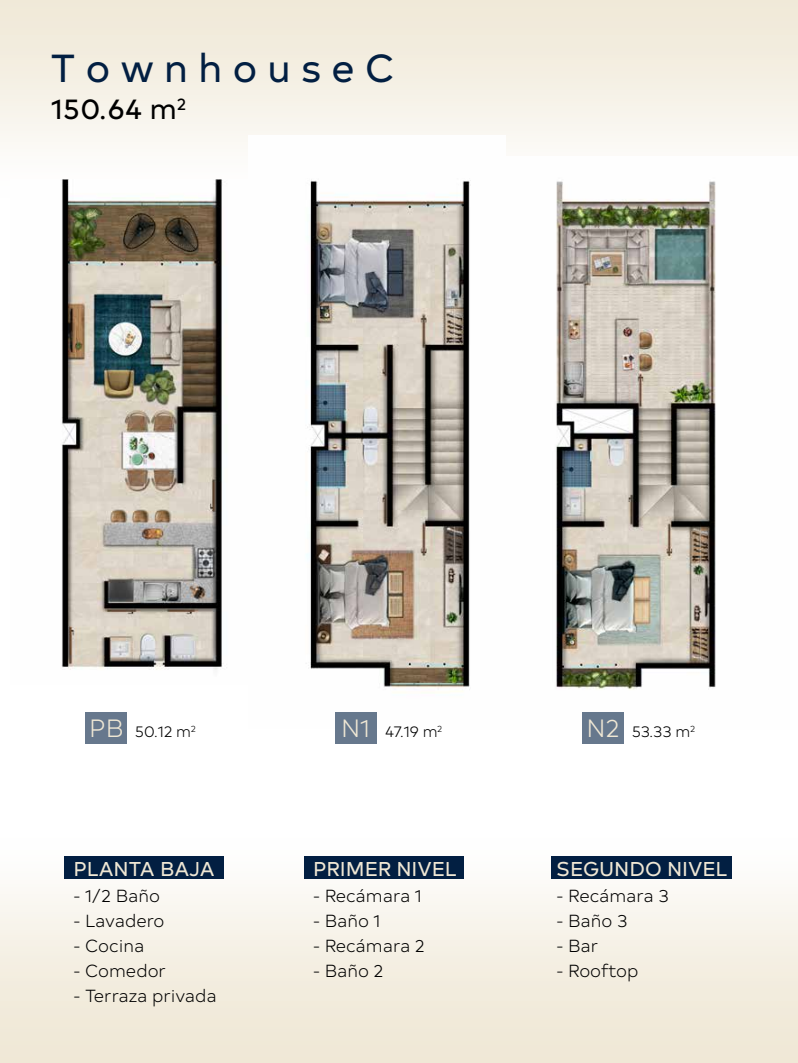
<style>
.page{position:relative;width:798px;height:1063px;background:#fff}
.page>*{position:absolute;margin:0;border:0;box-sizing:border-box;transform-origin:0 0}
.t1{font:39.12px "Typold";color:#021f42}
.t2{font:28.5px "Typold";color:#000}
.t3{font:20px "Typold";color:#efe7d4}
.t4{font:300 17.5px "Typold";color:#000}
.t5{font:300 15.5px "Typold";letter-spacing:-.02em;color:#000}
.s1{font-size:25px;color:#efe7d4}
</style>
<div class="page">
<div style="left:0;top:837px;width:797px;height:226px;background:linear-gradient(to bottom,#fefefe,#eee5d1)"></div>
<div style="left:0;top:0;width:797px;height:198px;background:linear-gradient(to bottom,#efe7d4,#fff)"></div>
<img style="left:505px;top:157px;width:292px;height:572px">
<img style="left:248px;top:135px;width:257px;height:578px">
<img style="left:11px;top:180px;width:237px;height:490px">
<div style="left:64px;top:857px;width:160px;height:22px;background:#021f42"></div>
<div style="left:304px;top:857px;width:160px;height:22px;background:#021f42"></div>
<div style="left:551px;top:857px;width:180px;height:22px;background:#021f42"></div>
<div style="left:85px;top:713px;width:42px;height:31px;background:#67788d"></div>
<div style="left:335px;top:713px;width:42px;height:31px;background:#66788d"></div>
<div style="left:582px;top:713px;width:41px;height:31px;background:#66788d"></div>
<h1 class="t1" style="left:51px;top:38px;width:345px">T o w n h o u s e C</h1>
<h2 class="t2" style="left:51px;top:87px;width:137px">150.64 m<sup>2</sup></h2>
<p class="t5" style="left:89px;top:719px;width:108px"><span class="s1">PB</span> 50.12 m<sup>2</sup></p>
<p class="t5" style="left:341px;top:719px;width:103px"><span class="s1">N1</span> 47.19 m<sup>2</sup></p>
<p class="t5" style="left:586px;top:719px;width:110px"><span class="s1">N2</span> 53.33 m<sup>2</sup></p>
<p class="t3" style="left:73px;top:853px;width:143px">PLANTA BAJA</p>
<p class="t3" style="left:313px;top:853px;width:145px">PRIMER NIVEL</p>
<p class="t3" style="left:556px;top:853px;width:172px">SEGUNDO NIVEL</p>
<p class="t4" style="left:73px;top:882px;width:88px">- 1/2 Baño</p>
<p class="t4" style="left:73px;top:907px;width:92px">- Lavadero</p>
<p class="t4" style="left:73px;top:932px;width:72px">- Cocina</p>
<p class="t4" style="left:73px;top:957px;width:94px">- Comedor</p>
<p class="t4" style="left:73px;top:982px;width:145px">- Terraza privada</p>
<p class="t4" style="left:556px;top:882px;width:114px">- Recámara 3</p>
<p class="t4" style="left:556px;top:907px;width:73px">- Baño 3</p>
<p class="t4" style="left:556px;top:932px;width:43px">- Bar</p>
<p class="t4" style="left:556px;top:957px;width:83px">- Rooftop</p>
<p class="t4" style="left:313px;top:882px;width:110px">- Recámara 1</p>
<p class="t4" style="left:313px;top:907px;width:69px">- Baño 1</p>
<p class="t4" style="left:313px;top:932px;width:113px">- Recámara 2</p>
<p class="t4" style="left:313px;top:957px;width:72px">- Baño 2</p>
</div>
